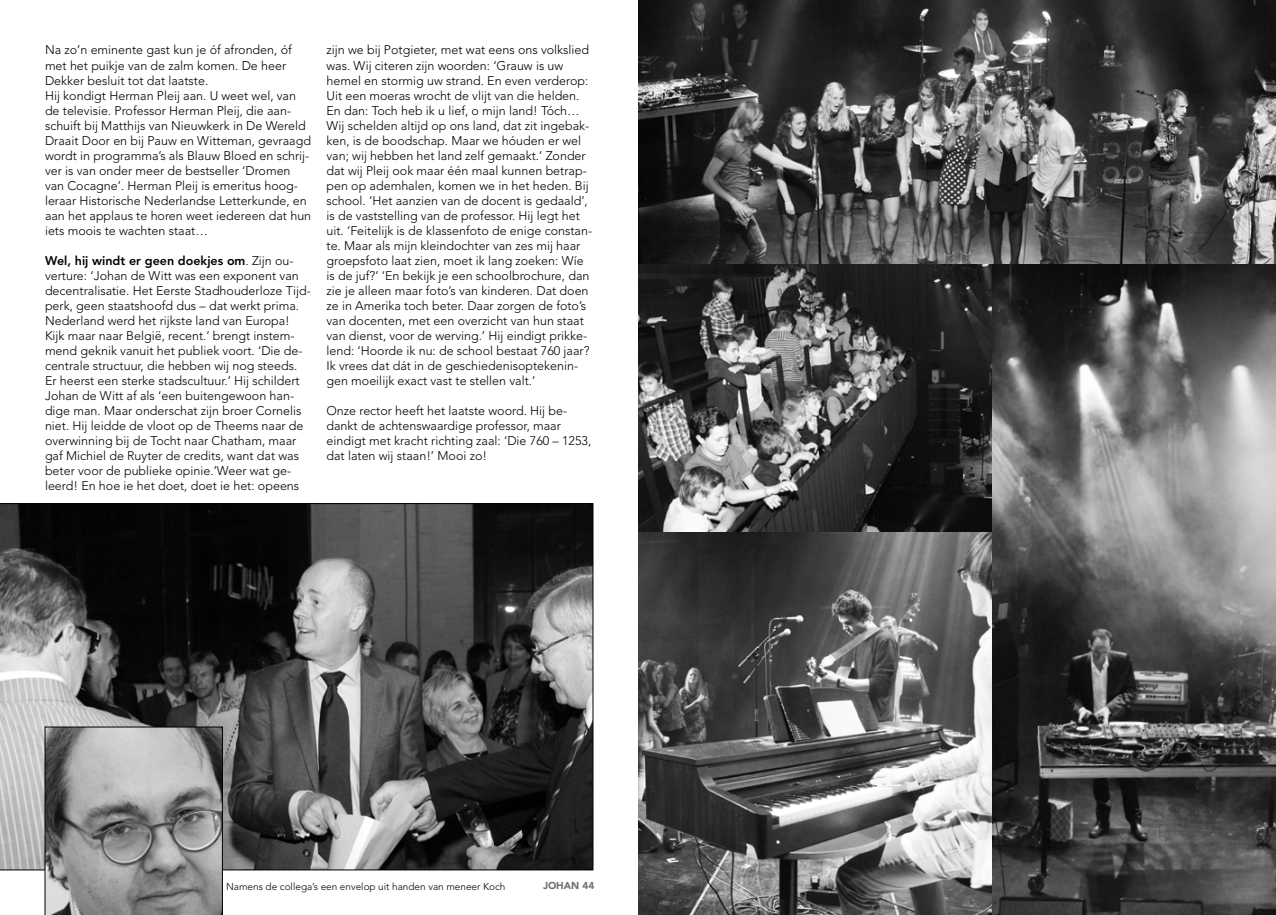
<style>
.page{position:relative;width:1276px;height:915px;background:#fff}
.page>*{position:absolute;margin:0;border:0;box-sizing:border-box;transform-origin:0 0}
.t1{font:300 12.5px/15px "Avenir LT Std";color:#000}
.t2{font:300 10px "Avenir LT Std";color:#000}
.t3{font:900 10px "Avenir LT Std";color:#707172}
.s1{font-weight:800}
</style>
<div class="page">
<svg style="left:0;top:503px;width:593px;height:366px;background:#4d4d4d"></svg>
<img style="left:639px;top:0;width:637px;height:264px">
<img style="left:638px;top:531px;width:354px;height:383px">
<img style="left:638px;top:264px;width:354px;height:267px">
<img style="left:992px;top:264px;width:284px;height:650px">
<svg style="left:45px;top:726px;width:178px;height:188px;background:#929292"></svg>
<p class="t1" style="left:45px;top:43px;width:268px">Na zo’n eminente gast kun je óf afronden, óf met het puikje van de zalm komen. De heer Dekker besluit tot dat laatste.<br>Hij kondigt Herman Pleij aan. U weet wel, van de televisie. Professor Herman Pleij, die aan&shy;schuift bij Matthijs van Nieuwkerk in De Wereld Draait Door en bij Pauw en Witteman, gevraagd wordt in programma’s als Blauw Bloed en schrij&shy;ver is van onder meer de bestseller ‘Dromen van Cocagne’. Herman Pleij is emeritus hoog&shy;leraar Historische Nederlandse Letterkunde, en aan het applaus te horen weet iedereen dat hun iets moois te wachten staat…</p>
<p class="t1" style="left:45px;top:253px;width:267px"><span class="s1">Wel, hij windt er geen doekjes om</span>. Zijn ou&shy;verture: ‘Johan de Witt was een exponent van decentralisatie. Het Eerste Stadhouderloze Tijd&shy;perk, geen staatshoofd dus – dat werkt prima.<br>Nederland werd het rijkste land van Europa!<br>Kijk maar naar België, recent.’ brengt instem&shy;mend geknik vanuit het publiek voort. ‘Die de&shy;centrale structuur, die hebben wij nog steeds.<br>Er heerst een sterke stadscultuur.’ Hij schildert Johan de Witt af als ‘een buitengewoon han&shy;dige man. Maar onderschat zijn broer Cornelis niet. Hij leidde de vloot op de Theems naar de overwinning bij de Tocht naar Chatham, maar gaf Michiel de Ruyter de credits, want dat was beter voor de publieke opinie.’Weer wat ge&shy;leerd! En hoe ie het doet, doet ie het: opeens</p>
<p class="t1" style="left:326px;top:43px;width:267px">zijn we bij Potgieter, met wat eens ons volkslied was. Wij citeren zijn woorden: ‘Grauw is uw hemel en stormig uw strand. En even verderop:<br>Uit een moeras wrocht de vlijt van die helden.<br>En dan: Toch heb ik u lief, o mijn land! Tóch… Wij schelden altijd op ons land, dat zit ingebak&shy;ken, is de boodschap. Maar we hóuden er wel van; wij hebben het land zelf gemaakt.’ Zonder dat wij Pleij ook maar één maal kunnen betrap&shy;pen op ademhalen, komen we in het heden. Bij school. ‘Het aanzien van de docent is gedaald’, is de vaststelling van de professor. Hij legt het uit. ‘Feitelijk is de klassenfoto de enige constan&shy;te. Maar als mijn kleindochter van zes mij haar groepsfoto laat zien, moet ik lang zoeken: Wíe is de juf?’ ‘En bekijk je een schoolbrochure, dan zie je alleen maar foto’s van kinderen. Dat doen ze in Amerika toch beter. Daar zorgen de foto’s van docenten, met een overzicht van hun staat van dienst, voor de werving.’ Hij eindigt prikke&shy;lend: ‘Hoorde ik nu: de school bestaat 760 jaar?<br>Ik vrees dat dát in de geschiedenisoptekenin&shy;gen moeilijk exact vast te stellen valt.’</p>
<p class="t1" style="left:326px;top:403px;width:266px">Onze rector heeft het laatste woord. Hij be&shy;dankt de achtenswaardige professor, maar eindigt met kracht richting zaal: ‘Die 760 – 1253, dat laten wij staan!’ Mooi zo!</p>
<p class="t2" style="left:226px;top:879px;width:281px">Namens de collega’s een envelop uit handen van meneer Koch</p>
<p class="t3" style="left:543px;top:879px;width:53px">JOHAN 44</p>
</div>
